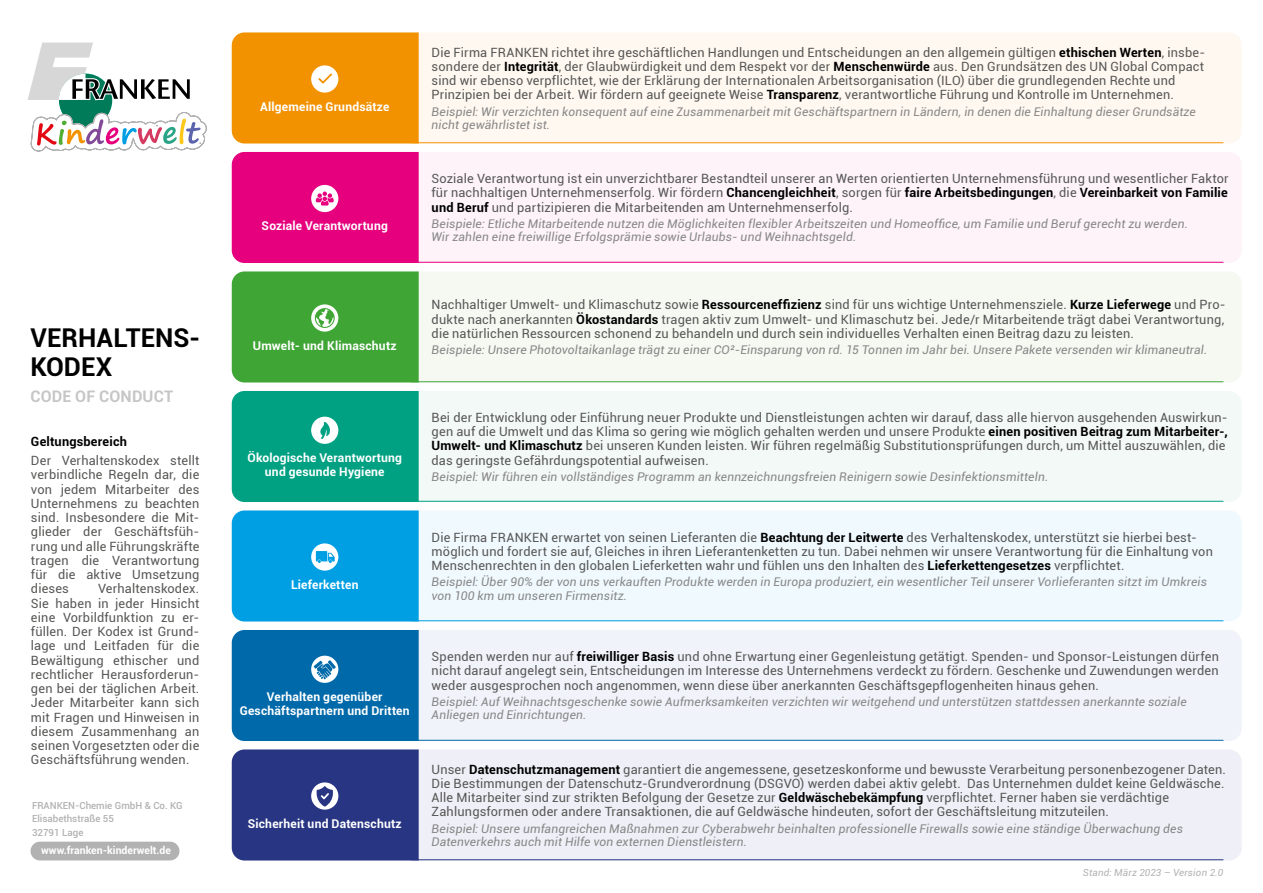
<style>
.page{position:relative;width:1263px;height:893px;background:#fff}
.page>*{position:absolute;margin:0;border:0;box-sizing:border-box;transform-origin:0 0}
.t1{font:700 25.95px/29.1px "Roboto";color:#000}
.t2{font:700 15.9px "Roboto";letter-spacing:.01em;color:#c6c6c6}
.t3{font:12.75px/14.2px "Roboto";letter-spacing:.015em;color:#575756;text-align:justify}
.t4{font:700 12.75px "Roboto";letter-spacing:.015em;color:#000}
.t5{font:700 12.15px/14.5px "Roboto";letter-spacing:.015em;color:#fff;text-align:center}
.t6{font:italic 12px/13.5px "Roboto";letter-spacing:.015em;color:#878787}
.t7{font:700 10.5px "Roboto";color:#fff}
.t8{font:500 9.75px/13.5px "Roboto";color:#b3b2b2}
.t9{font:italic 9.75px "Roboto";letter-spacing:.02em;color:#b3b2b2}
.s1{font-weight:700;color:#000}
</style>
<div class="page">
<div style="left:59px;top:74px;width:53px;height:53px;background:#007b5a;border-radius:50%"></div>
<svg style="left:28px;top:43px;width:162px;height:57px"></svg>
<svg style="left:31px;top:112px;width:176px;height:40px"></svg>
<div style="left:232px;top:32px;width:187px;height:112px;background:#f39200"></div>
<div style="left:419px;top:33px;width:823px;height:111px;background:#fff8f0"></div>
<div style="left:232px;top:271px;width:187px;height:111px;background:#3fa535"></div>
<div style="left:419px;top:272px;width:822px;height:110px;background:#f5f9f2"></div>
<div style="left:232px;top:510px;width:187px;height:111px;background:#009fe3"></div>
<div style="left:419px;top:511px;width:823px;height:110px;background:#f0f9fe"></div>
<div style="left:232px;top:152px;width:187px;height:111px;background:#e6007d"></div>
<div style="left:419px;top:152px;width:822px;height:111px;background:#fdf3f9"></div>
<div style="left:232px;top:391px;width:187px;height:111px;background:#00a183"></div>
<div style="left:419px;top:391px;width:822px;height:111px;background:#f3f9f7"></div>
<div style="left:232px;top:630px;width:187px;height:111px;background:#0069a9"></div>
<div style="left:419px;top:630px;width:823px;height:111px;background:#f0f3fa"></div>
<div style="left:232px;top:749px;width:187px;height:111px;background:#283583"></div>
<div style="left:419px;top:750px;width:823px;height:110px;background:#efeff7"></div>
<hr style="left:411px;top:620px;width:812px;height:1px;background:#009fe3">
<hr style="left:411px;top:740px;width:812px;height:1px;background:#0069a9">
<hr style="left:411px;top:859px;width:812px;height:1px;background:#283583">
<hr style="left:411px;top:501px;width:812px;height:1px;background:#00a183">
<hr style="left:411px;top:381px;width:812px;height:1px;background:#3fa535">
<hr style="left:411px;top:262px;width:812px;height:1px;background:#e6007d">
<hr style="left:411px;top:142px;width:812px;height:1px;background:#f39200">
<div style="left:31px;top:842px;width:148px;height:18px;background:#b3b2b2;border-radius:9px"></div>
<h1 class="t1" style="left:30px;top:322px;width:171px">VERHALTENS-<br>KODEX</h1>
<p class="t2" style="left:30px;top:385px;width:144px">CODE OF CONDUCT</p>
<p class="t4" style="left:31px;top:433px;width:98px">Geltungsbereich</p>
<p class="t3" style="left:31px;top:453px;width:170px">Der Verhaltenskodex stellt verbindliche Regeln dar, die von jedem Mitarbeiter des Unternehmens zu beachten sind. Insbesondere die Mit&shy;glieder der Geschäftsfüh&shy;rung und alle Führungskräfte tragen die Verantwortung für die aktive Umsetzung dieses</p>
<p class="t3" style="left:31px;top:581px;width:170px;text-indent:67px">Verhaltenskodex.<br>Sie haben in jeder Hinsicht eine Vorbildfunktion zu er&shy;füllen. Der Kodex ist Grund&shy;lage und Leitfaden für die Bewältigung ethischer und rechtlicher Herausforderun&shy;gen bei der täglichen Arbeit.<br>Jeder Mitarbeiter kann sich mit Fragen und Hinweisen in diesem Zusammenhang an seinen Vorgesetzten oder die Geschäftsführung wenden.</p>
<p class="t8" style="left:32px;top:798px;width:152px">FRANKEN-Chemie GmbH &amp; Co. KG<br>Elisabethstraße 55<br>32791 Lage</p>
<p class="t7" style="left:41px;top:843px;width:131px">www.franken-kinderwelt.de</p>
<p class="t5" style="left:260px;top:98px;width:131px">Allgemeine Grundsätze</p>
<p class="t5" style="left:262px;top:218px;width:128px">Soziale Verantwortung</p>
<p class="t5" style="left:253px;top:337px;width:145px">Umwelt- und Klimaschutz</p>
<p class="t5" style="left:247px;top:450px;width:156px">Ökologische Verantwortung und gesunde Hygiene</p>
<p class="t5" style="left:291px;top:576px;width:69px">Lieferketten</p>
<p class="t5" style="left:240px;top:689px;width:171px">Verhalten gegenüber<br>Geschäftspartnern und Dritten</p>
<p class="t5" style="left:248px;top:815px;width:156px">Sicherheit und Datenschutz</p>
<p class="t3" style="left:432px;top:44px;width:775px;text-align:left">Die Firma FRANKEN richtet ihre geschäftlichen Handlungen und Entscheidungen an den allgemein gültigen <span class="s1">ethischen Werten</span>, insbe&shy;sondere der <span class="s1">Integrität</span>, der Glaubwürdigkeit und dem Respekt vor der <span class="s1">Menschenwürde</span> aus. Den Grundsätzen des UN Global Compact sind wir ebenso verpflichtet, wie der Erklärung der Internationalen Arbeitsorganisation (ILO) über die grundlegenden Rechte und Prinzipien bei der Arbeit. Wir fördern auf geeignete Weise <span class="s1">Transparenz</span>, verantwortliche Führung und Kontrolle im Unternehmen.</p>
<p class="t6" style="left:432px;top:104px;width:766px">Beispiel: Wir verzichten konsequent auf eine Zusammenarbeit mit Geschäftspartnern in Ländern, in denen die Einhaltung dieser Grundsätze nicht gewährlistet ist.</p>
<p class="t3" style="left:432px;top:171px;width:798px">Soziale Verantwortung ist ein unverzichtbarer Bestandteil unserer an Werten orientierten Unternehmensführung und wesentlicher Faktor für nachhaltigen Unternehmenserfolg. Wir fördern <span class="s1">Chancengleichheit</span>, sorgen für <span class="s1">faire Arbeitsbedingungen</span>, die <span class="s1">Vereinbarkeit von Familie und Beruf</span> und partizipieren die Mitarbeitenden am Unternehmenserfolg.</p>
<p class="t6" style="left:432px;top:216px;width:758px">Beispiele: Etliche Mitarbeitende nutzen die Möglichkeiten flexibler Arbeitszeiten und Homeoffice, um Familie und Beruf gerecht zu werden.<br>Wir zahlen eine freiwillige Erfolgsprämie sowie Urlaubs- und Weihnachtsgeld.</p>
<p class="t3" style="left:432px;top:297px;width:796px">Nachhaltiger Umwelt- und Klimaschutz sowie <span class="s1">Ressourceneffizienz</span> sind für uns wichtige Unternehmensziele. <span class="s1">Kurze Lieferwege</span> und Pro&shy;dukte nach anerkannten <span class="s1">Ökostandards</span> tragen aktiv zum Umwelt- und Klimaschutz bei. Jede/r Mitarbeitende trägt dabei Verantwortung, die natürlichen Ressourcen schonend zu behandeln und durch sein individuelles Verhalten einen Beitrag dazu zu leisten.</p>
<p class="t6" style="left:432px;top:343px;width:777px">Beispiele: Unsere Photovoltaikanlage trägt zu einer CO²-Einsparung von rd. 15 Tonnen im Jahr bei. Unsere Pakete versenden wir klimaneutral.</p>
<p class="t3" style="left:432px;top:410px;width:798px;text-align:left">Bei der Entwicklung oder Einführung neuer Produkte und Dienstleistungen achten wir darauf, dass alle hiervon ausgehenden Auswirkun&shy;gen auf die Umwelt und das Klima so gering wie möglich gehalten werden und unsere Produkte <span class="s1">einen positiven Beitrag zum Mitarbeiter-, Umwelt- und Klimaschutz</span> bei unseren Kunden leisten. Wir führen regelmäßig Substitutionsprüfungen durch, um Mittel auszuwählen, die das geringste Gefährdungspotential aufweisen.</p>
<p class="t6" style="left:432px;top:469px;width:618px">Beispiel: Wir führen ein vollständiges Programm an kennzeichnungsfreien Reinigern sowie Desinfektionsmitteln.</p>
<p class="t3" style="left:432px;top:529px;width:783px;text-align:left">Die Firma FRANKEN erwartet von seinen Lieferanten die <span class="s1">Beachtung der Leitwerte</span> des Verhaltenskodex, unterstützt sie hierbei best&shy;möglich und fordert sie auf, Gleiches in ihren Lieferantenketten zu tun. Dabei nehmen wir unsere Verantwortung für die Einhaltung von<br>Menschenrechten in den globalen Lieferketten wahr und fühlen uns den Inhalten des <span class="s1">Lieferkettengesetzes</span> verpflichtet.</p>
<p class="t6" style="left:432px;top:575px;width:777px">Beispiel: Über 90% der von uns verkauften Produkte werden in Europa produziert, ein wesentlicher Teil unserer Vorlieferanten sitzt im Umkreis von 100 km um unseren Firmensitz.</p>
<p class="t3" style="left:432px;top:649px;width:789px">Spenden werden nur auf <span class="s1">freiwilliger Basis</span> und ohne Erwartung einer Gegenleistung getätigt. Spenden- und Sponsor-Leistungen dürfen nicht darauf angelegt sein, Entscheidungen im Interesse des Unternehmens verdeckt zu fördern. Geschenke und Zuwendungen werden weder ausgesprochen noch angenommen, wenn diese über anerkannten Geschäftsgepflogenheiten hinaus gehen.</p>
<p class="t6" style="left:432px;top:694px;width:757px">Beispiel: Auf Weihnachtsgeschenke sowie Aufmerksamkeiten verzichten wir weitgehend und unterstützen stattdessen anerkannte soziale<br>Anliegen und Einrichtungen.</p>
<p class="t3" style="left:432px;top:761px;width:796px;text-align:left">Unser <span class="s1">Datenschutzmanagement</span> garantiert die angemessene, gesetzeskonforme und bewusste Verarbeitung personenbezogener Daten.<br>Die Bestimmungen der Datenschutz-Grundverordnung (DSGVO) werden dabei aktiv gelebt. Das Unternehmen duldet keine Geldwäsche.<br>Alle Mitarbeiter sind zur strikten Befolgung der Gesetze zur <span class="s1">Geldwäschebekämpfung</span> verpflichtet. Ferner haben sie verdächtige Zahlungsformen oder andere Transaktionen, die auf Geldwäsche hindeuten, sofort der Geschäftsleitung mitzuteilen.</p>
<p class="t6" style="left:432px;top:821px;width:753px">Beispiel: Unsere umfangreichen Maßnahmen zur Cyberabwehr beinhalten professionelle Firewalls sowie eine ständige Überwachung des<br>Datenverkehrs auch mit Hilfe von externen Dienstleistern.</p>
<p class="t9" style="left:1083px;top:866px;width:142px">Stand: März 2023 – Version 2.0</p>
</div>
